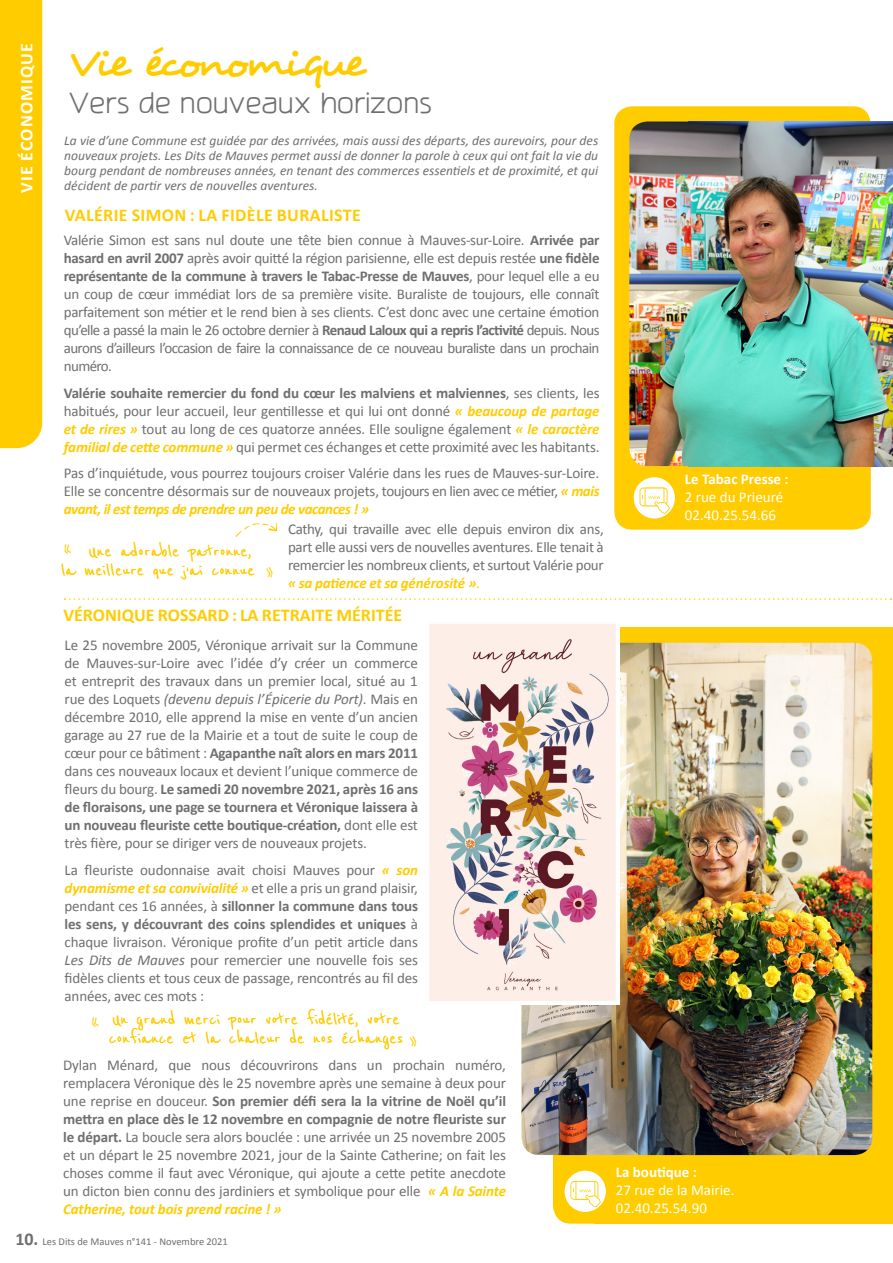
<style>
.page{position:relative;width:893px;height:1263px;background:#fff}
.page>*{position:absolute;margin:0;border:0;box-sizing:border-box;transform-origin:0 0}
.t1{font:44.25px "Desyrel";letter-spacing:-.09em;color:#fc0}
.t2{font:27px "amatracagrotesque";letter-spacing:.04em;color:#706f6f}
.t3{font:24px "Reenie Beanie";color:#fc0}
.t4{font:21px/19.5px "Reenie Beanie";color:#fc0}
.t5{font:700 18px "Calibri";color:#fc0}
.t6{font:700 18px "Calibri";letter-spacing:.02em;color:#fc0}
.t7{font:700 18px "Calibri";letter-spacing:.065em;color:#fff}
.t8{font:15px/18px "Calibri";letter-spacing:-.01em;color:#706f6f;text-align:justify}
.t9{font:15px/18px "Calibri";color:#fff}
.t10{font:italic 13.5px/15px "Calibri";color:#706f6f;text-align:justify}
.t11{font:10.5px "Calibri";color:#706f6f}
.s1{font-weight:700}
.s2{font-weight:700;font-style:italic;color:#fc0}
.s3{color:#fc0}
.s4{font-style:italic}
.s5{font-weight:700;font-size:18px}
</style>
<div class="page">
<div style="left:0;top:0;width:43px;height:449px;background:#fc0"></div>
<svg style="left:65px;top:598px;width:826px;height:2px"></svg>
<div style="left:614px;top:106px;width:257px;height:424px;background:#fc0;border-radius:18px"></div>
<div style="left:634px;top:477px;width:41px;height:41px;background:#fff;border-radius:50%"></div>
<svg style="left:639px;top:488px;width:31px;height:26px"></svg>
<div style="left:594px;top:627px;width:299px;height:597px;background:#fc0"></div>
<div style="left:565px;top:1171px;width:41px;height:41px;background:#fff;border-radius:50%"></div>
<svg style="left:570px;top:1181px;width:31px;height:26px"></svg>
<img style="left:521px;top:643px;width:351px;height:512px">
<img style="left:429px;top:624px;width:190px;height:380px">
<img style="left:629px;top:122px;width:264px;height:344px">
<svg style="left:236px;top:522px;width:41px;height:15px"></svg>
<p class="t7" style="left:18px;top:218px;width:176px;rotate:-90deg">LE DOSSIER DU MOIS</p>
<p class="t7" style="left:15px;top:193px;width:152px;rotate:-90deg">VIE ÉCONOMIQUE</p>
<p class="t1" style="left:69px;top:34px;width:297px">Vie économique</p>
<p class="t2" style="left:69px;top:81px;width:364px">Vers de nouveaux horizons</p>
<p class="t10" style="left:64px;top:133px;width:535px">La vie d’une Commune est guidée par des arrivées, mais aussi des départs, des aurevoirs, pour des nouveaux projets. Les Dits de Mauves permet aussi de donner la parole à ceux qui ont fait la vie du bourg pendant de nombreuses années, en tenant des commerces essentiels et de proximité, et qui décident de partir vers de nouvelles aventures.</p>
<p class="t6" style="left:65px;top:203px;width:298px">VALÉRIE SIMON : LA FIDÈLE BURALISTE</p>
<p class="t8" style="left:64px;top:231px;width:537px">Valérie Simon est sans nul doute une tête bien connue à Mauves-sur-Loire. <span class="s1">Arrivée par hasard en avril 2007</span> après avoir quitté la région parisienne, elle est depuis restée <span class="s1">une fidèle représentante de la commune à travers le Tabac-Presse de Mauves</span>, pour lequel elle a eu un coup de cœur immédiat lors de sa première visite. Buraliste de toujours, elle connaît parfaitement son métier et le rend bien à ses clients. C’est donc avec une certaine émotion qu’elle a passé la main le 26 octobre dernier à <span class="s1">Renaud Laloux qui a repris l’activité</span> depuis. Nous aurons d’ailleurs l’occasion de faire la connaissance de ce nouveau buraliste dans un prochain numéro.</p>
<p class="t8" style="left:64px;top:384px;width:537px"><span class="s1">Valérie souhaite remercier du fond du cœur les malviens et malviennes</span>, ses clients, les habitués, pour leur accueil, leur gentillesse et qui lui ont donné <span class="s2">« beaucoup de partage et de rires »</span> tout au long de ces quatorze années. Elle souligne également <span class="s2">« le caractère familial de cette commune »</span> qui permet ces échanges et cette proximité avec les habitants.</p>
<p class="t8" style="left:64px;top:464px;width:537px">Pas d’inquiétude, vous pourrez toujours croiser Valérie dans les rues de Mauves-sur-Loire.<br>Elle se concentre désormais sur de nouveaux projets, toujours en lien avec ce métier, <span class="s2">« mais avant, il est temps de prendre un peu de vacances ! »</span></p>
<p class="t4" style="left:61px;top:542px;width:195px;text-align:right">Une adorable patronne,<br>la meilleure que j’ai connue</p>
<p class="t3" style="left:63px;top:535px;width:11px">«</p>
<p class="t3" style="left:265px;top:559px;width:11px">»</p>
<p class="t8" style="left:288px;top:520px;width:317px">Cathy, qui travaille avec elle depuis environ dix ans, part elle aussi vers de nouvelles aventures. Elle tenait à remercier les nombreux clients, et surtout Valérie pour <span class="s2">« sa patience et sa générosité »</span><span class="s3">.</span></p>
<p class="t5" style="left:64px;top:603px;width:340px">VÉRONIQUE ROSSARD : LA RETRAITE MÉRITÉE</p>
<p class="t8" style="left:65px;top:636px;width:355px">Le 25 novembre 2005, Véronique arrivait sur la Commune de Mauves-sur-Loire avec l’idée d’y créer un commerce et entreprit des travaux dans un premier local, situé au 1 rue des Loquets <span class="s4">(devenu depuis l’Épicerie du Port)</span>. Mais en décembre 2010, elle apprend la mise en vente d’un ancien garage au 27 rue de la Mairie et a tout de suite le coup de cœur pour ce bâtiment : <span class="s1">Agapanthe naît alors en mars 2011 </span>dans ces nouveaux locaux et devient l’unique commerce de fleurs du bourg. <span class="s1">Le samedi 20 novembre 2021, après 16 ans de floraisons, une page se tournera et Véronique laissera à un nouveau fleuriste cette boutique-création,</span> dont elle est très fière, pour se diriger vers de nouveaux projets.</p>
<p class="t8" style="left:65px;top:861px;width:355px">La fleuriste oudonnaise avait choisi Mauves pour <span class="s2">« son dynamisme et sa convivialité »</span> et elle a pris un grand plaisir, pendant ces 16 années, à <span class="s1">sillonner la commune dans tous les sens, y découvrant des coins splendides et uniques</span> à chaque livraison. Véronique profite d’un petit article dans <span class="s4">Les Dits de Mauves</span> pour remercier une nouvelle fois ses fidèles clients et tous ceux de passage, rencontrés au fil des années, avec ces mots :</p>
<p class="t4" style="left:109px;top:1009px;width:296px">Un grand merci pour votre fidélité, votre confiance et la chaleur de nos échanges</p>
<p class="t3" style="left:90px;top:1008px;width:11px">«</p>
<p class="t3" style="left:409px;top:1028px;width:11px">»</p>
<p class="t8" style="left:63px;top:1056px;width:444px">Dylan Ménard, que nous découvrirons dans un prochain numéro, remplacera Véronique dès le 25 novembre après une semaine à deux pour une reprise en douceur. <span class="s1">Son premier défi sera la la vitrine de Noël qu’il mettra en place dès le 12 novembre en compagnie de notre fleuriste sur le départ.</span> La boucle sera alors bouclée : une arrivée un 25 novembre 2005 et un départ le 25 novembre 2021, jour de la Sainte Catherine; on fait les choses comme il faut avec Véronique, qui ajoute a cette petite anecdote un dicton bien connu des jardiniers et symbolique pour elle <span class="s2">« A la Sainte Catherine, tout bois prend racine ! »</span></p>
<p class="t11" style="left:15px;top:1235px;width:214px"><span class="s5">10.</span> Les Dits de Mauves n°141 - Novembre 2021</p>
<p class="t9" style="left:685px;top:470px;width:105px"><span class="s1">Le Tabac Presse :<br></span>2 rue du Prieuré<br>02.40.25.54.66</p>
<p class="t9" style="left:616px;top:1163px;width:120px"><span class="s1">La boutique :<br></span>27 rue de la Mairie.<br>02.40.25.54.90</p>
</div>
